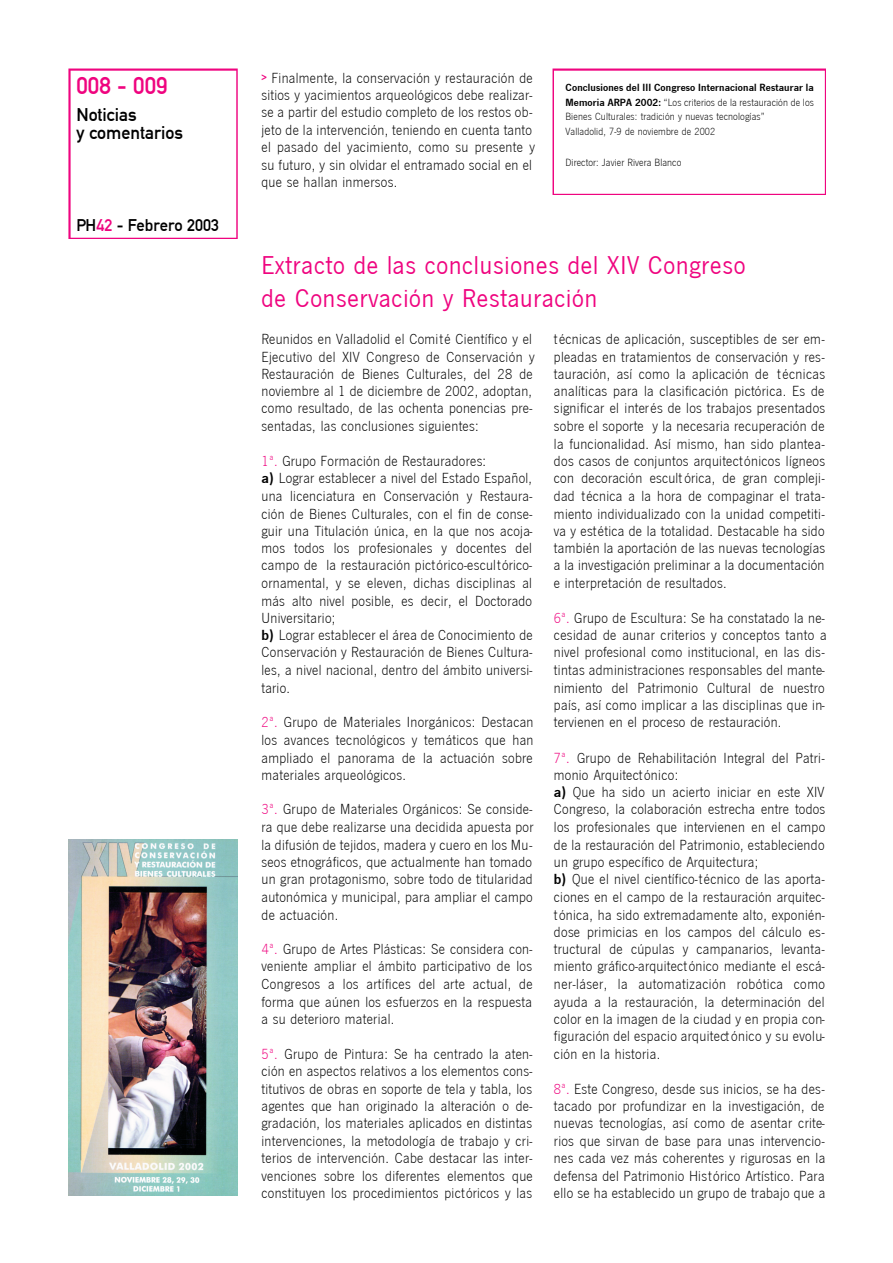
<style>
.page{position:relative;width:893px;height:1263px;background:#fff}
.page>*{position:absolute;margin:0;border:0;box-sizing:border-box;transform-origin:0 0}
.t1{font:26.7px/32.4px "News Got T";letter-spacing:.03em;color:#ef047f}
.t2{font:23.7px "DIN Mittelschrift";letter-spacing:.005em;color:#ef047f}
.t3{font:18px/18px "DIN Mittelschrift";color:#000}
.t4{font:16.5px "DIN Mittelschrift";color:#000}
.t5{font:15.15px/17.4px "News Got T Lig";letter-spacing:.02em;color:#000;text-align:justify}
.t6{font:10.8px/14.7px "News Got T Lig";letter-spacing:.01em;color:#000}
.t7{font:700 10.8px "News Got T Dem";letter-spacing:.01em;color:#000}
.s1{color:#ef047f}
.s2{font-family:"News Got T Dem";font-weight:700;font-size:10.8px;color:#ef047f}
.s3{font-family:"News Got T Dem";font-weight:700}
</style>
<div class="page">
<img style="left:68px;top:840px;width:170px;height:355px">
<svg style="left:552px;top:69px;width:274px;height:126px"></svg>
<svg style="left:68px;top:69px;width:170px;height:170px"></svg>
<h2 class="t2" style="left:76px;top:72px;width:93px">008 - 009</h2>
<p class="t3" style="left:76px;top:106px;width:108px">Noticias<br>y comentarios</p>
<p class="t4" style="left:76px;top:215px;width:144px">PH<span class="s1">42</span> - Febrero 2003</p>
<p class="t5" style="left:261px;top:69px;width:275px;text-align:left"><span class="s2">&gt;</span> Finalmente, la conservación y restauración de sitios y yacimientos arqueológicos debe realizar&shy;se a partir del estudio completo de los restos ob&shy;jeto de la intervención, teniendo en cuenta tanto el pasado del yacimiento, como su presente y su futuro, y sin olvidar el entramado social en el que se hallan inmersos.</p>
<p class="t7" style="left:565px;top:81px;width:250px">Conclusiones del III Congreso Internacional Restaurar la</p>
<p class="t6" style="left:565px;top:95px;width:250px"><span class="s3">Memoria ARPA 2002:</span> “Los criterios de la restauración de los<br>Bienes Culturales: tradición y nuevas tecnologías”<br>Valladolid, 7-9 de noviembre de 2002</p>
<p class="t6" style="left:565px;top:155px;width:117px">Director: Javier Rivera Blanco</p>
<h1 class="t1" style="left:261px;top:249px;width:485px">Extracto de las conclusiones del XIV Congreso de Conservación y Restauración</h1>
<p class="t5" style="left:261px;top:330px;width:275px;text-align:left">Reunidos en Valladolid el Comité Científico y el Ejecutivo del XIV Congreso de Conservación y Restauración de Bienes Culturales, del 28 de noviembre al 1 de diciembre de 2002, adoptan, como resultado, de las ochenta ponencias pre&shy;sentadas, las conclusiones siguientes:</p>
<p class="t5" style="left:261px;top:452px;width:273px;text-align:left"><span class="s1">1ª.</span> Grupo Formación de Restauradores:<br><span class="s3">a)</span> Lograr establecer a nivel del Estado Español, una licenciatura en Conservación y Restaura&shy;ción de Bienes Culturales, con el fin de conse&shy;guir una Titulación única, en la que nos acoja&shy;mos todos los profesionales y docentes del campo de la restauración pictórico-escultórico&shy;ornamental, y se eleven, dichas disciplinas al más alto nivel posible, es decir, el Doctorado Universitario;<br><span class="s3">b)</span> Lograr establecer el área de Conocimiento de Conservación y Restauración de Bienes Cultura&shy;les, a nivel nacional, dentro del ámbito universi&shy;tario.</p>
<p class="t5" style="left:261px;top:713px;width:273px"><span class="s1">2ª.</span> Grupo de Materiales Inorgánicos: Destacan los avances tecnológicos y temáticos que han ampliado el panorama de la actuación sobre materiales arqueológicos.</p>
<p class="t5" style="left:261px;top:800px;width:273px"><span class="s1">3ª.</span> Grupo de Materiales Orgánicos: Se conside&shy;ra que debe realizarse una decidida apuesta por la difusión de tejidos, madera y cuero en los Mu&shy;seos etnográficos, que actualmente han tomado un gran protagonismo, sobre todo de titularidad autonómica y municipal, para ampliar el campo de actuación.</p>
<p class="t5" style="left:261px;top:940px;width:273px"><span class="s1">4ª.</span> Grupo de Artes Plásticas: Se considera con&shy;veniente ampliar el ámbito participativo de los Congresos a los artífices del arte actual, de forma que aúnen los esfuerzos en la respuesta a su deterioro material.</p>
<p class="t5" style="left:261px;top:1044px;width:273px"><span class="s1">5ª.</span> Grupo de Pintura: Se ha centrado la aten&shy;ción en aspectos relativos a los elementos cons&shy;titutivos de obras en soporte de tela y tabla, los agentes que han originado la alteración o de&shy;gradación, los materiales aplicados en distintas intervenciones, la metodología de trabajo y cri&shy;terios de intervención. Cabe destacar las inter&shy;venciones sobre los diferentes elementos que constituyen los procedimientos pictóricos y las</p>
<p class="t5" style="left:554px;top:330px;width:273px">técnicas de aplicación, susceptibles de ser em&shy;pleadas en tratamientos de conservación y res&shy;tauración, así como la aplicación de técnicas analíticas para la clasificación pictórica. Es de significar el interés de los trabajos presentados sobre el soporte y la necesaria recuperación de la funcionalidad. Así mismo, han sido plantea&shy;dos casos de conjuntos arquitectónicos lígneos con decoración escult órica, de gran compleji&shy;dad técnica a la hora de compaginar el trata&shy;miento individualizado con la unidad competiti&shy;va y estética de la totalidad. Destacable ha sido también la aportación de las nuevas tecnologías a la investigación preliminar a la documentación e interpretación de resultados.</p>
<p class="t5" style="left:554px;top:609px;width:274px;text-align:left"><span class="s1">6ª.</span> Grupo de Escultura: Se ha constatado la ne&shy;cesidad de aunar criterios y conceptos tanto a nivel profesional como institucional, en las dis&shy;tintas administraciones responsables del mante&shy;nimiento del Patrimonio Cultural de nuestro país, así como implicar a las disciplinas que in&shy;tervienen en el proceso de restauración.</p>
<p class="t5" style="left:554px;top:748px;width:273px;text-align:left"><span class="s1">7ª.</span> Grupo de Rehabilitación Integral del Patri&shy;monio Arquitectónico:<br><span class="s3">a)</span> Que ha sido un acierto iniciar en este XIV Congreso, la colaboración estrecha entre todos los profesionales que intervienen en el campo de la restauración del Patrimonio, estableciendo un grupo específico de Arquitectura;<br><span class="s3">b)</span> Que el nivel científico-técnico de las aporta&shy;ciones en el campo de la restauración arquitec&shy;tónica, ha sido extremadamente alto, exponién&shy;dose primicias en los campos del cálculo es&shy;tructural de cúpulas y campanarios, levanta&shy;miento gráfico-arquitectónico mediante el escá&shy;ner-láser, la automatización robótica como ayuda a la restauración, la determinación del color en la imagen de la ciudad y en propia con&shy;figuración del espacio arquitect ónico y su evolu&shy;ción en la historia.</p>
<p class="t5" style="left:554px;top:1080px;width:273px"><span class="s1">8ª.</span> Este Congreso, desde sus inicios, se ha des&shy;tacado por profundizar en la investigación, de nuevas tecnologías, así como de asentar crite&shy;rios que sirvan de base para unas intervencio&shy;nes cada vez más coherentes y rigurosas en la defensa del Patrimonio Histórico Artístico. Para ello se ha establecido un grupo de trabajo que a</p>
</div>
